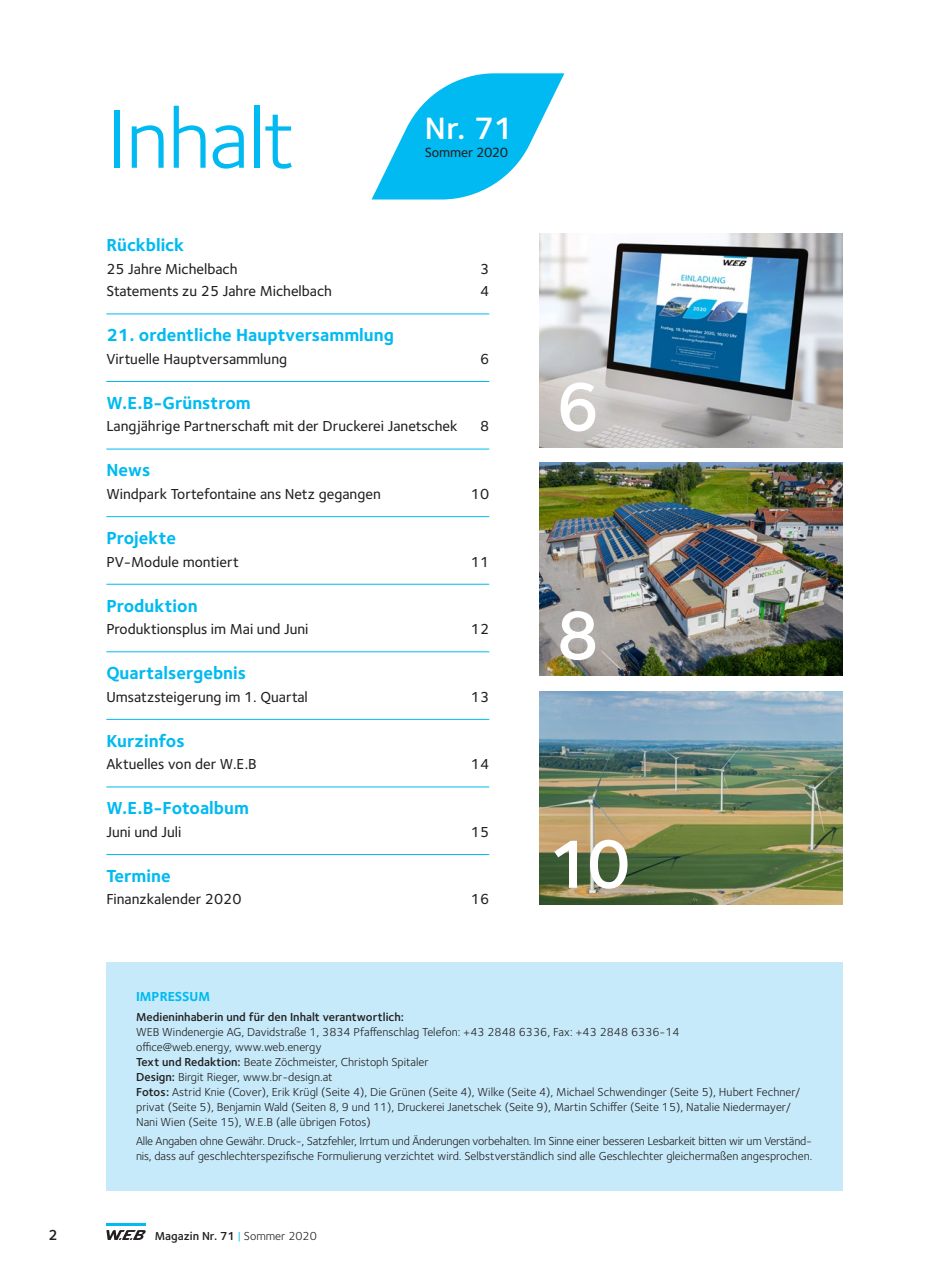
<style>
.page{position:relative;width:936px;height:1276px;background:#fff}
.page>*{position:absolute;margin:0;border:0;box-sizing:border-box;transform-origin:0 0}
.t1{font:86.1px "Foundry Sterling";letter-spacing:-.02em;color:#00baf1}
.t2{font:600 70.5px "Foundry Sterling";color:#fff}
.t3{font:600 31.95px "Foundry Sterling";color:#fff}
.t4{font:700 18px "Foundry Sterling";color:#00baf1}
.t5{font:500 15px "Foundry Sterling";color:#231f20}
.t6{font:600 15px "Foundry Sterling";color:#231f20}
.t7{font:500 13.8px "Foundry Sterling";letter-spacing:-.01em;color:#231f20}
.t8{font:700 13.5px "Foundry Sterling";color:#00baf1}
.t9{font:12px/15px "Foundry Sterling";color:#231f20}
.t10{font:12px/15px "Foundry Sterling";letter-spacing:-.02em;color:#231f20}
.t11{font:600 12px "Foundry Sterling";color:#231f20}
.s1{font-weight:600}
.s2{font-weight:400;color:#00baf1}
.s3{font-weight:400}
</style>
<div class="page">
<hr style="left:106px;top:1223px;width:40px;height:3px;background:#00baf1">
<svg style="left:106px;top:1230px;width:40px;height:10px"></svg>
<div style="left:106px;top:962px;width:736px;height:229px;background:#c6eafa"></div>
<hr style="left:106px;top:313px;width:383px;height:1px;background:#00baf1">
<hr style="left:106px;top:381px;width:383px;height:1px;background:#00baf1">
<hr style="left:106px;top:449px;width:383px;height:1px;background:#00baf1">
<hr style="left:106px;top:516px;width:383px;height:1px;background:#00baf1">
<hr style="left:106px;top:584px;width:383px;height:1px;background:#00baf1">
<hr style="left:106px;top:651px;width:383px;height:1px;background:#00baf1">
<hr style="left:106px;top:719px;width:383px;height:1px;background:#00baf1">
<hr style="left:106px;top:786px;width:383px;height:1px;background:#00baf1">
<hr style="left:106px;top:854px;width:383px;height:1px;background:#00baf1">
<svg style="left:372px;top:73px;width:192px;height:126px"></svg>
<img style="left:539px;top:234px;width:303px;height:213px">
<img style="left:539px;top:462px;width:303px;height:214px">
<img style="left:539px;top:691px;width:303px;height:213px">
<h1 class="t1" style="left:107px;top:89px;width:190px">Inhalt</h1>
<h3 class="t3" style="left:425px;top:109px;width:90px">Nr. 71</h3>
<p class="t7" style="left:425px;top:144px;width:85px">Sommer 2020</p>
<h3 class="t4" style="left:106px;top:234px;width:79px">Rückblick</h3>
<p class="t5" style="left:106px;top:260px;width:133px">25 Jahre Michelbach</p>
<p class="t5" style="left:480px;top:260px;width:11px">3</p>
<p class="t5" style="left:106px;top:282px;width:227px">Statements zu 25 Jahre Michelbach</p>
<p class="t5" style="left:480px;top:282px;width:11px">4</p>
<h3 class="t4" style="left:106px;top:324px;width:289px">21. ordentliche Hauptversammlung</h3>
<p class="t5" style="left:106px;top:350px;width:182px">Virtuelle Hauptversammlung</p>
<p class="t5" style="left:480px;top:350px;width:11px">6</p>
<h3 class="t4" style="left:106px;top:392px;width:146px">W.E.B-Grünstrom</h3>
<p class="t5" style="left:106px;top:418px;width:352px">Langjährige Partnerschaft mit der Druckerei Janetschek</p>
<p class="t5" style="left:480px;top:418px;width:11px">8</p>
<h3 class="t4" style="left:106px;top:460px;width:46px">News</h3>
<p class="t5" style="left:106px;top:485px;width:276px">Windpark Tortefontaine ans Netz gegangen</p>
<p class="t5" style="left:471px;top:485px;width:20px">10</p>
<h3 class="t4" style="left:106px;top:527px;width:71px">Projekte</h3>
<p class="t5" style="left:106px;top:553px;width:134px">PV-Module montiert</p>
<p class="t5" style="left:471px;top:553px;width:20px">11</p>
<h3 class="t4" style="left:106px;top:595px;width:93px">Produktion</h3>
<p class="t5" style="left:106px;top:620px;width:204px">Produktionsplus im Mai und Juni</p>
<p class="t5" style="left:471px;top:620px;width:20px">12</p>
<h3 class="t4" style="left:106px;top:662px;width:141px">Quartalsergebnis</h3>
<p class="t5" style="left:106px;top:688px;width:203px">Umsatzsteigerung im 1. Quartal</p>
<p class="t5" style="left:471px;top:688px;width:20px">13</p>
<h3 class="t4" style="left:106px;top:730px;width:80px">Kurzinfos</h3>
<p class="t5" style="left:106px;top:755px;width:152px">Aktuelles von der W.E.B</p>
<p class="t5" style="left:471px;top:755px;width:20px">14</p>
<h3 class="t4" style="left:106px;top:797px;width:144px">W.E.B-Fotoalbum</h3>
<p class="t5" style="left:106px;top:823px;width:77px">Juni und Juli</p>
<p class="t5" style="left:471px;top:823px;width:20px">15</p>
<h3 class="t4" style="left:106px;top:865px;width:66px">Termine</h3>
<p class="t5" style="left:106px;top:890px;width:137px">Finanzkalender 2020</p>
<p class="t5" style="left:471px;top:890px;width:20px">16</p>
<h2 class="t2" style="left:555px;top:365px;width:46px">6</h2>
<h2 class="t2" style="left:555px;top:594px;width:46px">8</h2>
<h2 class="t2" style="left:547px;top:822px;width:85px">10</h2>
<p class="t8" style="left:136px;top:988px;width:75px">IMPRESSUM</p>
<p class="t11" style="left:136px;top:1009px;width:269px">Medieninhaberin und für den Inhalt verantwortlich:</p>
<p class="t9" style="left:136px;top:1024px;width:665px">WEB Windenergie AG, Davidstraße 1, 3834 Pfaffenschlag Telefon: +43 2848 6336, Fax: +43 2848 6336-14<br>office@web.energy, www.web.energy<br><span class="s1">Text und Redaktion:</span> Beate Zöchmeister, Christoph Spitaler<br><span class="s1">Design:</span> Birgit Rieger, www.br-design.at<br><span class="s1">Fotos:</span> Astrid Knie (Cover), Erik Krügl (Seite 4), Die Grünen (Seite 4), Wilke (Seite 4), Michael Schwendinger (Seite 5), Hubert Fechner/ privat (Seite 5), Benjamin Wald (Seiten 8, 9 und 11), Druckerei Janetschek (Seite 9), Martin Schiffer (Seite 15), Natalie Niedermayer/ Nani Wien (Seite 15), W.E.B (alle übrigen Fotos)</p>
<p class="t10" style="left:136px;top:1133px;width:677px">Alle Angaben ohne Gewähr. Druck-, Satzfehler, Irrtum und Änderungen vorbehalten. Im Sinne einer besseren Lesbarkeit bitten wir um Verständ&shy;nis, dass auf geschlechterspezifische Formulierung verzichtet wird. Selbstverständlich sind alle Geschlechter gleichermaßen angesprochen.</p>
<p class="t6" style="left:48px;top:1226px;width:11px">2</p>
<p class="t11" style="left:155px;top:1229px;width:163px">Magazin Nr. 71 <span class="s2">|</span> <span class="s3">Sommer 2020</span></p>
</div>
